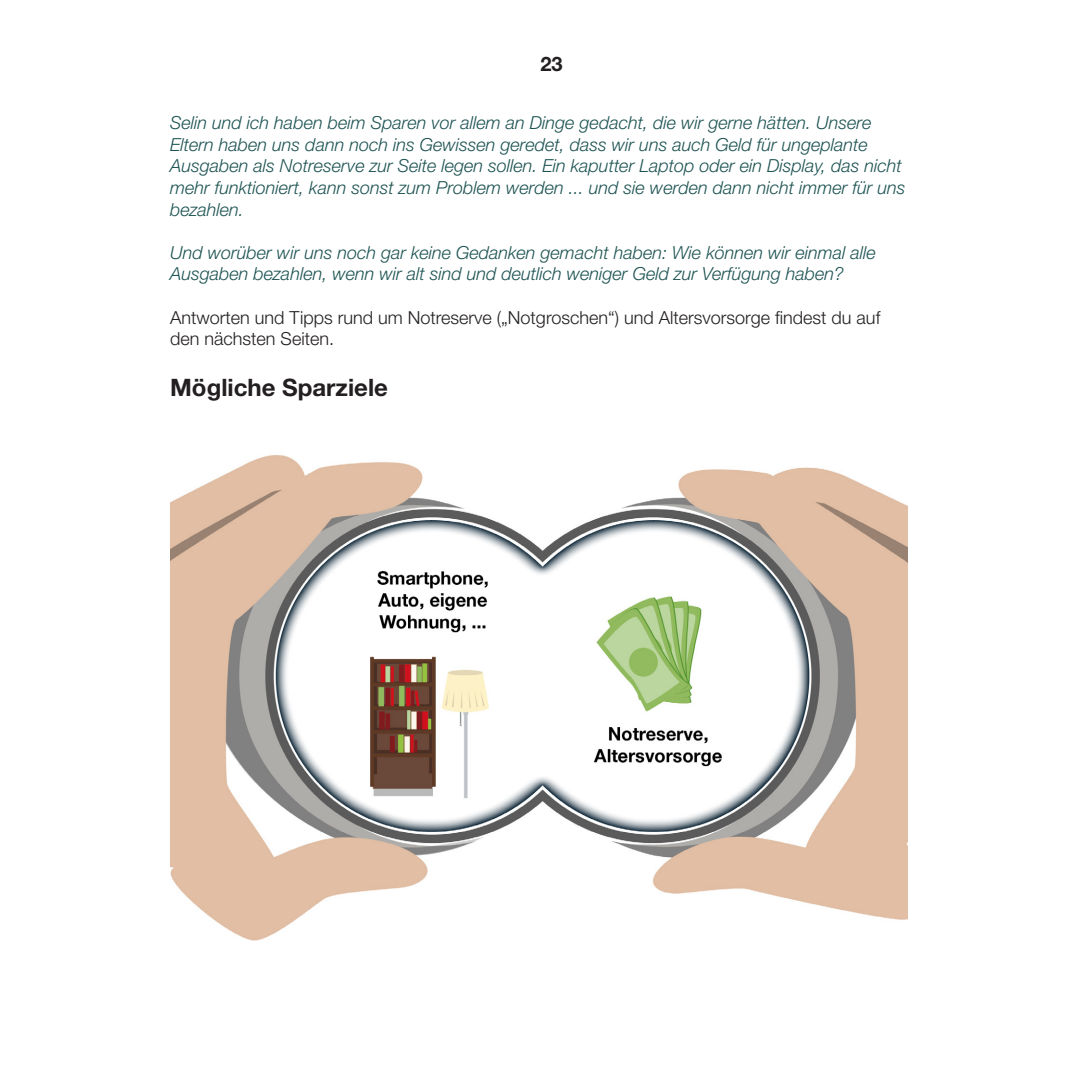
<style>
.page{position:relative;width:1078px;height:1078px;background:#fff}
.page>*{position:absolute;margin:0;border:0;box-sizing:border-box;transform-origin:0 0}
.Copy_9_13{font:700 24px "Helvetica Neue LT Pro";color:#231f20}
.t1{font:700 20px "Helvetica Neue LT Pro";color:#231f20}
.Copy_9_13-2{font:italic 300 18px/21.6px "Helvetica Neue LT Pro";color:#1e5453}
.Copy_9_13-3{font:300 18px/21.6px "Helvetica Neue LT Pro";color:#231f20}
</style>
<div class="page">
<img style="left:170px;top:455px;width:737px;height:486px">
<p class="t1" style="left:540px;top:51px;width:24px">23</p>
<p class="Copy_9_13-2" style="left:170px;top:112px;width:736px">Selin und ich haben beim Sparen vor allem an Dinge gedacht, die wir gerne hätten. Unsere Eltern haben uns dann noch ins Gewissen geredet, dass wir uns auch Geld für ungeplante Ausgaben als Notreserve zur Seite legen sollen. Ein kaputter Laptop oder ein Display, das nicht mehr funktioniert, kann sonst zum Problem werden ... und sie werden dann nicht immer für uns bezahlen.</p>
<p class="Copy_9_13-2" style="left:170px;top:241px;width:707px">Und worüber wir uns noch gar keine Gedanken gemacht haben: Wie können wir einmal alle<br>Ausgaben bezahlen, wenn wir alt sind und deutlich weniger Geld zur Verfügung haben?</p>
<p class="Copy_9_13-3" style="left:170px;top:306px;width:711px">Antworten und Tipps rund um Notreserve („Notgroschen“) und Altersvorsorge findest du auf den nächsten Seiten.</p>
<p class="Copy_9_13" style="left:170px;top:372px;width:219px">Mögliche Sparziele</p>
</div>
